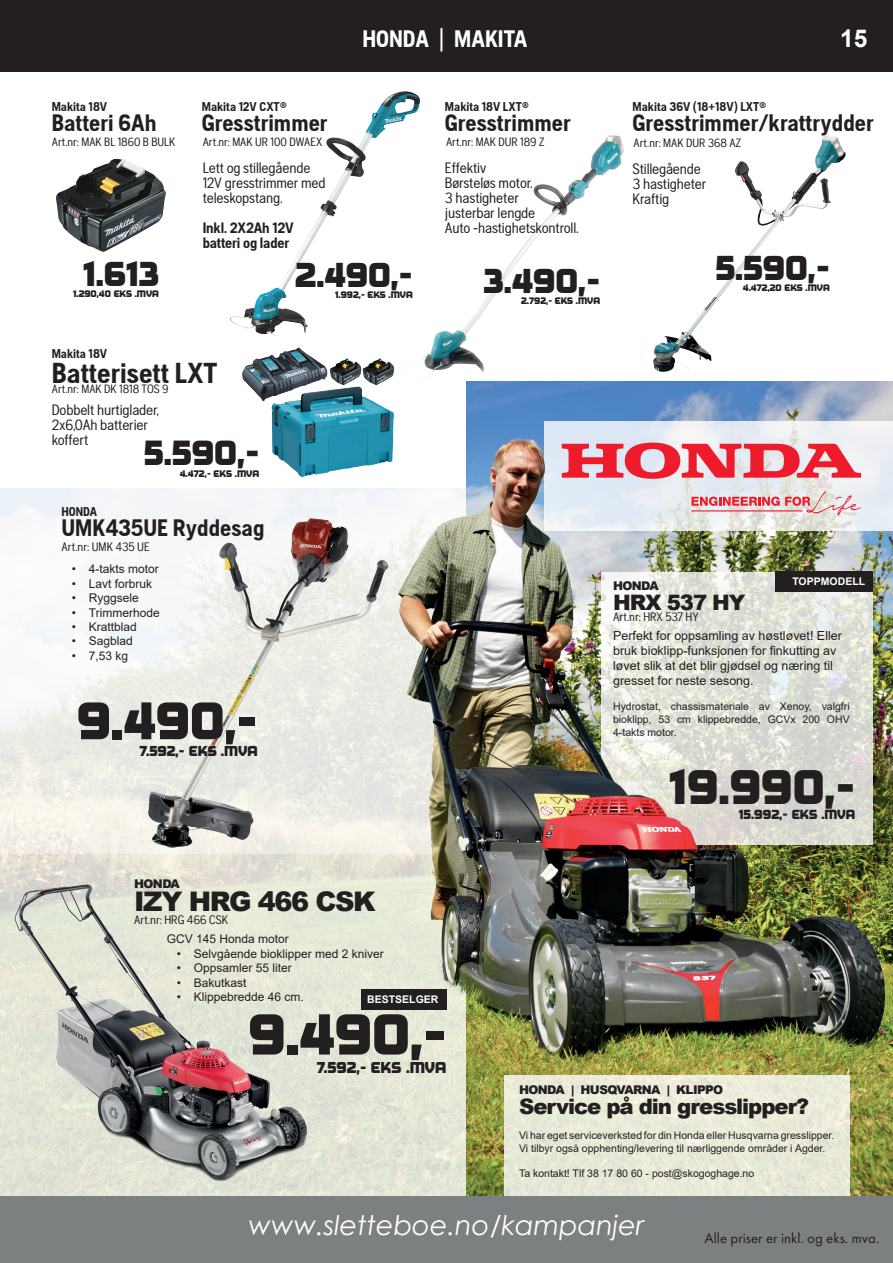
<style>
.page{position:relative;width:893px;height:1263px;background:#fff}
.page>*{position:absolute;margin:0;border:0;box-sizing:border-box;transform-origin:0 0}
.t1{font:900 55.5px "Hotel";color:#231f20}
.t2{font:900 50.7px "Hotel";color:#231f20}
.t3{font:900 46.8px "Hotel";color:#231f20}
.t4{font:900 33.6px "Hotel";color:#231f20}
.t5{font:900 33.3px "Hotel";color:#231f20}
.t6{font:700 28.65px "Husqvarna Gothic";color:#231f20}
.t7{font:italic 27.15px "Century Gothic";color:#fff}
.t8{font:900 27px "Arial";letter-spacing:-.05em;color:#231f20}
.t9{font:700 24.6px "Arial";color:#fff}
.t10{font:700 23.7px "Husqvarna Gothic";color:#231f20}
.t11{font:700 23.7px "Husqvarna Gothic";color:#fff}
.t12{font:900 21.3px "Arial";letter-spacing:-.05em;color:#231f20}
.t13{font:900 15.15px "Hotel";color:#231f20}
.t14{font:15px/15px "Husqvarna Gothic";letter-spacing:-.01em;color:#231f20}
.t15{font:700 15px/15px "Husqvarna Gothic";letter-spacing:-.01em;color:#231f20}
.t16{font:14.85px "Futura PT";color:#231f20}
.t17{font:900 13.8px "Hotel";color:#231f20}
.t18{font:700 12.75px "Husqvarna Gothic";color:#231f20}
.t19{font:900 12.75px "Hotel";color:#231f20}
.t20{font:12.45px/15px "Arial";color:#231f20}
.t21{font:12.3px "Husqvarna Gothic";color:#231f20}
.t22{font:12px "Arial";color:#231f20}
.t23{font:12px "Husqvarna Gothic";color:#231f20}
.t24{font:900 12px "Arial";letter-spacing:-.05em;color:#231f20}
.t25{font:10.5px/12.6px "Arial";color:#231f20;text-align:justify}
.t26{font:700 10.5px "Arial";color:#fff}
.t27{font:900 9.15px "Hotel";color:#231f20}
</style>
<div class="page">
<img style="left:465px;top:381px;width:428px;height:815px">
<svg style="left:602px;top:572px;width:271px;height:273px;background:#dfd9d1"></svg>
<svg style="left:544px;top:421px;width:349px;height:110px;fill:#e5ecf4"></svg>
<svg style="left:0;top:854px;width:465px;height:342px;background:#dcdece"></svg>
<svg style="left:271px;top:401px;width:123px;height:76px;background:#499eb4"></svg>
<div style="left:504px;top:1075px;width:346px;height:130px;background:#e9ead9"></div>
<div style="left:776px;top:572px;width:97px;height:20px;background:#231f20"></div>
<svg style="left:691px;top:491px;width:170px;height:25px;background:#e7bfc0"></svg>
<hr style="left:692px;top:510px;width:110px;height:1px;background:#ee1b2d">
<svg style="left:562px;top:443px;width:299px;height:36px;background:#ea7582"></svg>
<img style="left:344px;top:91px;width:59px;height:57px">
<svg style="left:0;top:488px;width:465px;height:366px"></svg>
<div style="left:361px;top:989px;width:85px;height:20px;background:#231f20"></div>
<img style="left:15px;top:885px;width:293px;height:296px">
<img style="left:734px;top:135px;width:91px;height:78px">
<img style="left:110px;top:488px;width:298px;height:390px">
<img style="left:242px;top:347px;width:152px;height:54px">
<img style="left:56px;top:159px;width:110px;height:93px">
<img style="left:399px;top:136px;width:210px;height:245px">
<div style="left:0;top:1196px;width:893px;height:67px;background:#7d8081"></div>
<div style="left:3px;top:0;width:890px;height:72px;background:#231f20"></div>
<div style="left:0;top:0;width:10px;height:72px;background:#231f20"></div>
<p class="t18" style="left:52px;top:99px;width:57px">Makita 18V</p>
<h3 class="t10" style="left:52px;top:109px;width:106px">Batteri 6Ah</h3>
<p class="t23" style="left:52px;top:135px;width:125px">Art.nr: MAK BL 1860 B BULK</p>
<h3 class="t5" style="left:83px;top:256px;width:77px">1.613</h3>
<p class="t27" style="left:73px;top:289px;width:87px">1.290,40 EKS .MVA</p>
<p class="t18" style="left:202px;top:99px;width:87px">Makita 12V CXT®</p>
<h3 class="t10" style="left:202px;top:109px;width:127px">Gresstrimmer</h3>
<h3 class="t14" style="left:203px;top:161px;width:124px">Lett og stillegående<br>12V gresstrimmer med teleskopstang.</h3>
<h3 class="t15" style="left:203px;top:220px;width:92px">Inkl. 2X2Ah 12V batteri og lader</h3>
<p class="t23" style="left:203px;top:135px;width:121px">Art.nr: MAK UR 100 DWAEX</p>
<h3 class="t11" style="left:362px;top:25px;width:166px">HONDA | MAKITA</h3>
<h3 class="t9" style="left:840px;top:21px;width:29px">15</h3>
<p class="t18" style="left:445px;top:99px;width:86px">Makita 18V LXT®</p>
<h3 class="t10" style="left:445px;top:109px;width:127px">Gresstrimmer</h3>
<p class="t23" style="left:446px;top:135px;width:100px">Art.nr: MAK DUR 189 Z</p>
<h3 class="t14" style="left:445px;top:161px;width:135px">Effektiv<br>Børsteløs motor.<br>3 hastigheter<br>justerbar lengde<br>Auto -hastighetskontroll.</h3>
<p class="t18" style="left:632px;top:99px;width:136px">Makita 36V (18+18V) LXT®</p>
<h3 class="t10" style="left:632px;top:109px;width:243px">Gresstrimmer/krattrydder</h3>
<h3 class="t14" style="left:632px;top:161px;width:75px">Stillegående<br>3 hastigheter<br>Kraftig</h3>
<p class="t23" style="left:634px;top:136px;width:109px">Art.nr: MAK DUR 368 AZ</p>
<h3 class="t5" style="left:295px;top:257px;width:119px">2.490,-</h3>
<p class="t27" style="left:335px;top:290px;width:79px">1.992,- EKS .MVA</p>
<h3 class="t5" style="left:484px;top:263px;width:118px">3.490,-</h3>
<p class="t27" style="left:521px;top:296px;width:80px">2.792,- EKS .MVA</p>
<h3 class="t5" style="left:716px;top:250px;width:116px">5.590,-</h3>
<p class="t27" style="left:743px;top:283px;width:88px">4.472,20 EKS .MVA</p>
<p class="t18" style="left:52px;top:346px;width:57px">Makita 18V</p>
<h3 class="t6" style="left:52px;top:356px;width:167px">Batterisett LXT</h3>
<p class="t23" style="left:52px;top:382px;width:118px">Art.nr: MAK DK 1818 TOS 9</p>
<h3 class="t14" style="left:52px;top:402px;width:109px">Dobbelt hurtiglader,<br>2x6,0Ah batterier koffert</h3>
<h3 class="t4" style="left:144px;top:435px;width:117px">5.590,-</h3>
<p class="t27" style="left:180px;top:468px;width:81px">4.472,- EKS .MVA</p>
<p class="t18" style="left:61px;top:504px;width:37px">HONDA</p>
<h3 class="t10" style="left:61px;top:514px;width:205px">UMK435UE Ryddesag</h3>
<p class="t21" style="left:61px;top:540px;width:90px">Art.nr: UMK 435 UE</p>
<p class="t22" style="left:72px;top:561px;width:89px">• 4-takts motor</p>
<p class="t22" style="left:72px;top:575px;width:82px">• Lavt forbruk</p>
<p class="t22" style="left:72px;top:590px;width:69px">• Ryggsele</p>
<p class="t22" style="left:72px;top:604px;width:89px">• Trimmerhode</p>
<p class="t22" style="left:72px;top:619px;width:67px">• Krattblad</p>
<p class="t22" style="left:72px;top:633px;width:63px">• Sagblad</p>
<p class="t22" style="left:72px;top:647px;width:58px">• 7,53 kg</p>
<h2 class="t2" style="left:77px;top:693px;width:182px">9.490,-</h2>
<h3 class="t17" style="left:139px;top:743px;width:120px">7.592,- EKS .MVA</h3>
<p class="t24" style="left:134px;top:875px;width:47px">HONDA</p>
<h3 class="t8" style="left:134px;top:881px;width:243px">IZY HRG 466 CSK</h3>
<p class="t21" style="left:134px;top:912px;width:95px">Art.nr: HRG 466 CSK</p>
<p class="t22" style="left:167px;top:931px;width:124px">GCV 145 Honda motor</p>
<p class="t22" style="left:177px;top:945px;width:209px">• Selvgående bioklipper med 2 kniver</p>
<p class="t22" style="left:177px;top:960px;width:117px">• Oppsamler 55 liter</p>
<p class="t22" style="left:177px;top:974px;width:71px">• Bakutkast</p>
<p class="t22" style="left:177px;top:988px;width:129px">• Klippebredde 46 cm.</p>
<p class="t26" style="left:367px;top:991px;width:73px">BESTSELGER</p>
<h1 class="t1" style="left:248px;top:1004px;width:199px">9.490,-</h1>
<h3 class="t13" style="left:317px;top:1059px;width:131px">7.592,- EKS .MVA</h3>
<p class="t26" style="left:792px;top:574px;width:74px">TOPPMODELL</p>
<p class="t24" style="left:613px;top:577px;width:47px">HONDA</p>
<h3 class="t12" style="left:613px;top:587px;width:134px">HRX 537 HY</h3>
<p class="t20" style="left:613px;top:628px;width:230px">Perfekt for oppsamling av høstløvet! Eller bruk bioklipp-funksjonen for finkutting av løvet slik at det blir gjødsel og næring til gresset for neste sesong.</p>
<p class="t25" style="left:613px;top:700px;width:238px">Hydrostat, chassismateriale av Xenoy, valgfri bioklipp, 53 cm klippebredde, GCVx 200 OHV 4-takts motor.</p>
<p class="t21" style="left:613px;top:610px;width:87px">Art.nr: HRX 537 HY</p>
<h3 class="t3" style="left:669px;top:761px;width:187px">19.990,-</h3>
<p class="t19" style="left:739px;top:807px;width:118px">15.992,- EKS .MVA</p>
<p class="t24" style="left:519px;top:1081px;width:206px">HONDA | HUSQVARNA | KLIPPO</p>
<h3 class="t12" style="left:519px;top:1091px;width:291px">Service på din gresslipper?</h3>
<p class="t25" style="left:519px;top:1129px;width:317px">Vi har eget serviceverksted for din Honda eller Husqvarna gresslipper.<br>Vi tilbyr også opphenting/levering til nærliggende områder i Agder.</p>
<p class="t25" style="left:519px;top:1167px;width:237px">Ta kontakt! Tlf 38 17 80 60 - post@skogoghage.no</p>
<h3 class="t7" style="left:249px;top:1206px;width:397px">www.sletteboe.no/kampanjer</h3>
<h3 class="t16" style="left:705px;top:1229px;width:176px">Alle priser er inkl. og eks. mva.</h3>
</div>
